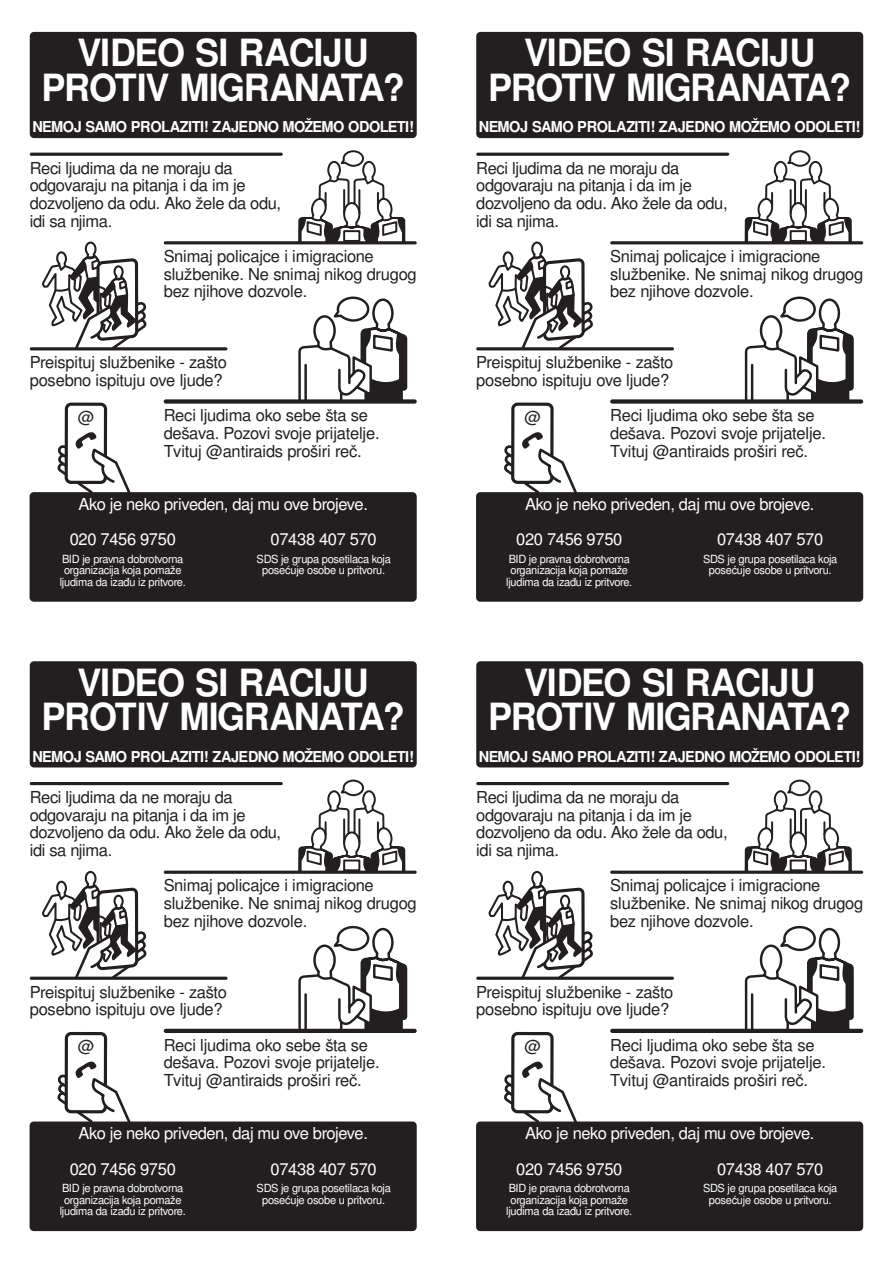
<style>
.page{position:relative;width:893px;height:1263px;background:#fff}
.page>*{position:absolute;margin:0;border:0;box-sizing:border-box;transform-origin:0 0}
.t1{font:700 37.5px/34.5px "Free Sans";letter-spacing:-.04em;color:#fff;text-align:center;scale:.96 1}
.t2{font:16.5px/17.7px "Free Sans";letter-spacing:-.02em;color:#231f20}
.t3{font:16.5px/35.4px "Free Sans";letter-spacing:-.02em;color:#fff}
.t4{font:700 15px "Free Sans";letter-spacing:-.035em;color:#fff}
.t5{font:11.25px/11.4px "Free Sans";letter-spacing:-.02em;color:#fff;text-align:center}
</style>
<div class="page">
<div style="left:30px;top:32px;width:387px;height:106px;background:#231f20;border-radius:4px"></div>
<div style="left:65px;top:403px;width:42px;height:81px;border:3px solid #231f20;border-radius:5px"></div>
<div style="left:30px;top:492px;width:387px;height:110px;background:#231f20;border-radius:4px"></div>
<svg style="left:42px;top:241px;width:104px;height:106px"></svg>
<svg style="left:298px;top:296px;width:110px;height:103px"></svg>
<svg style="left:298px;top:150px;width:108px;height:91px"></svg>
<hr style="left:164px;top:241px;width:253px;height:3px;background:#231f20;border-radius:2px">
<hr style="left:30px;top:347px;width:197px;height:3px;background:#231f20;border-radius:2px">
<hr style="left:30px;top:153px;width:253px;height:3px;background:#231f20;border-radius:2px">
<div style="left:164px;top:399px;width:253px;height:5px;background:#231f20;border-radius:2px"></div>
<svg style="left:57px;top:432px;width:74px;height:61px"></svg>
<div style="left:476px;top:32px;width:387px;height:106px;background:#231f20;border-radius:4px"></div>
<div style="left:511px;top:403px;width:43px;height:81px;border:3px solid #231f20;border-radius:5px"></div>
<div style="left:476px;top:492px;width:387px;height:110px;background:#231f20;border-radius:4px"></div>
<svg style="left:488px;top:241px;width:105px;height:106px"></svg>
<svg style="left:744px;top:296px;width:110px;height:103px"></svg>
<svg style="left:744px;top:150px;width:108px;height:91px"></svg>
<hr style="left:610px;top:241px;width:253px;height:3px;background:#231f20;border-radius:2px">
<hr style="left:476px;top:347px;width:198px;height:3px;background:#231f20;border-radius:2px">
<hr style="left:476px;top:153px;width:253px;height:3px;background:#231f20;border-radius:2px">
<div style="left:610px;top:399px;width:253px;height:5px;background:#231f20;border-radius:2px"></div>
<svg style="left:504px;top:432px;width:73px;height:61px"></svg>
<div style="left:30px;top:661px;width:387px;height:106px;background:#231f20;border-radius:4px"></div>
<div style="left:65px;top:1032px;width:42px;height:81px;border:3px solid #231f20;border-radius:5px"></div>
<div style="left:30px;top:1121px;width:387px;height:110px;background:#231f20;border-radius:4px"></div>
<svg style="left:42px;top:870px;width:104px;height:107px"></svg>
<svg style="left:298px;top:925px;width:110px;height:104px"></svg>
<svg style="left:298px;top:779px;width:108px;height:92px"></svg>
<hr style="left:164px;top:871px;width:253px;height:3px;background:#231f20;border-radius:2px">
<hr style="left:30px;top:977px;width:197px;height:3px;background:#231f20;border-radius:2px">
<hr style="left:30px;top:782px;width:253px;height:3px;background:#231f20;border-radius:2px">
<hr style="left:164px;top:1029px;width:253px;height:4px;background:#231f20;border-radius:2px">
<svg style="left:57px;top:1061px;width:74px;height:61px"></svg>
<div style="left:476px;top:661px;width:387px;height:106px;background:#231f20;border-radius:4px"></div>
<div style="left:511px;top:1032px;width:43px;height:81px;border:3px solid #231f20;border-radius:5px"></div>
<div style="left:476px;top:1121px;width:387px;height:110px;background:#231f20;border-radius:4px"></div>
<svg style="left:488px;top:870px;width:105px;height:107px"></svg>
<svg style="left:744px;top:925px;width:110px;height:104px"></svg>
<svg style="left:744px;top:779px;width:108px;height:92px"></svg>
<hr style="left:610px;top:871px;width:253px;height:3px;background:#231f20;border-radius:2px">
<hr style="left:476px;top:977px;width:198px;height:3px;background:#231f20;border-radius:2px">
<hr style="left:476px;top:782px;width:253px;height:3px;background:#231f20;border-radius:2px">
<hr style="left:610px;top:1029px;width:253px;height:4px;background:#231f20;border-radius:2px">
<svg style="left:504px;top:1061px;width:73px;height:61px"></svg>
<p class="t1" style="left:42px;top:38px;width:380px">VIDEO SI RACIJU<br>PROTIV MIGRANATA?</p>
<p class="t4" style="left:32px;top:116px;width:383px">NEMOJ SAMO PROLAZITI! ZAJEDNO MOŽEMO ODOLETI!</p>
<p class="t2" style="left:30px;top:160px;width:253px">Reci ljudima da ne moraju da odgovaraju na pitanja i da im je dozvoljeno da odu. Ako žele da odu, idi sa njima.</p>
<p class="t2" style="left:164px;top:248px;width:255px">Snimaj policajce i imigracione službenike. Ne snimaj nikog drugog bez njihove dozvole.</p>
<p class="t2" style="left:30px;top:355px;width:199px">Preispituj službenike - zašto posebno ispituju ove ljude?</p>
<p class="t2" style="left:164px;top:408px;width:218px">Reci ljudima oko sebe šta se dešava. Pozovi svoje prijatelje.<br>Tvituj @antiraids proširi reč.</p>
<p class="t3" style="left:70px;top:487px;width:300px;text-indent:9px">Ako je neko priveden, daj mu ove brojeve.<br>020 7456 9750</p>
<p class="t3" style="left:271px;top:523px;width:108px">07438 407 570</p>
<p class="t5" style="left:60px;top:554px;width:128px">BID je pravna dobrotvorna organizacija koja pomaže ljudima da izađu iz pritvore.</p>
<p class="t5" style="left:257px;top:554px;width:136px">SDS je grupa posetilaca koja posećuje osobe u pritvoru.</p>
<p class="t1" style="left:42px;top:667px;width:380px">VIDEO SI RACIJU<br>PROTIV MIGRANATA?</p>
<p class="t4" style="left:32px;top:746px;width:383px">NEMOJ SAMO PROLAZITI! ZAJEDNO MOŽEMO ODOLETI!</p>
<p class="t2" style="left:30px;top:789px;width:253px">Reci ljudima da ne moraju da odgovaraju na pitanja i da im je dozvoljeno da odu. Ako žele da odu, idi sa njima.</p>
<p class="t2" style="left:164px;top:878px;width:255px">Snimaj policajce i imigracione službenike. Ne snimaj nikog drugog bez njihove dozvole.</p>
<p class="t2" style="left:30px;top:984px;width:199px">Preispituj službenike - zašto posebno ispituju ove ljude?</p>
<p class="t2" style="left:164px;top:1037px;width:218px">Reci ljudima oko sebe šta se dešava. Pozovi svoje prijatelje.<br>Tvituj @antiraids proširi reč.</p>
<p class="t3" style="left:70px;top:1117px;width:300px;text-indent:9px">Ako je neko priveden, daj mu ove brojeve.<br>020 7456 9750</p>
<p class="t3" style="left:271px;top:1152px;width:108px">07438 407 570</p>
<p class="t5" style="left:60px;top:1183px;width:128px">BID je pravna dobrotvorna organizacija koja pomaže ljudima da izađu iz pritvore.</p>
<p class="t5" style="left:257px;top:1183px;width:136px">SDS je grupa posetilaca koja posećuje osobe u pritvoru.</p>
<p class="t1" style="left:488px;top:38px;width:380px">VIDEO SI RACIJU<br>PROTIV MIGRANATA?</p>
<p class="t4" style="left:479px;top:116px;width:383px">NEMOJ SAMO PROLAZITI! ZAJEDNO MOŽEMO ODOLETI!</p>
<p class="t2" style="left:476px;top:160px;width:253px">Reci ljudima da ne moraju da odgovaraju na pitanja i da im je dozvoljeno da odu. Ako žele da odu, idi sa njima.</p>
<p class="t2" style="left:610px;top:248px;width:255px">Snimaj policajce i imigracione službenike. Ne snimaj nikog drugog bez njihove dozvole.</p>
<p class="t2" style="left:476px;top:355px;width:199px">Preispituj službenike - zašto posebno ispituju ove ljude?</p>
<p class="t2" style="left:610px;top:408px;width:218px">Reci ljudima oko sebe šta se dešava. Pozovi svoje prijatelje.<br>Tvituj @antiraids proširi reč.</p>
<p class="t3" style="left:516px;top:487px;width:300px;text-indent:9px">Ako je neko priveden, daj mu ove brojeve.<br>020 7456 9750</p>
<p class="t3" style="left:717px;top:523px;width:108px">07438 407 570</p>
<p class="t5" style="left:506px;top:554px;width:128px">BID je pravna dobrotvorna organizacija koja pomaže ljudima da izađu iz pritvore.</p>
<p class="t5" style="left:703px;top:554px;width:136px">SDS je grupa posetilaca koja posećuje osobe u pritvoru.</p>
<p class="t1" style="left:488px;top:667px;width:380px">VIDEO SI RACIJU<br>PROTIV MIGRANATA?</p>
<p class="t4" style="left:479px;top:746px;width:383px">NEMOJ SAMO PROLAZITI! ZAJEDNO MOŽEMO ODOLETI!</p>
<p class="t2" style="left:476px;top:789px;width:253px">Reci ljudima da ne moraju da odgovaraju na pitanja i da im je dozvoljeno da odu. Ako žele da odu, idi sa njima.</p>
<p class="t2" style="left:610px;top:878px;width:255px">Snimaj policajce i imigracione službenike. Ne snimaj nikog drugog bez njihove dozvole.</p>
<p class="t2" style="left:476px;top:984px;width:199px">Preispituj službenike - zašto posebno ispituju ove ljude?</p>
<p class="t2" style="left:610px;top:1037px;width:218px">Reci ljudima oko sebe šta se dešava. Pozovi svoje prijatelje.<br>Tvituj @antiraids proširi reč.</p>
<p class="t3" style="left:516px;top:1117px;width:300px;text-indent:9px">Ako je neko priveden, daj mu ove brojeve.<br>020 7456 9750</p>
<p class="t3" style="left:717px;top:1152px;width:108px">07438 407 570</p>
<p class="t5" style="left:506px;top:1183px;width:128px">BID je pravna dobrotvorna organizacija koja pomaže ljudima da izađu iz pritvore.</p>
<p class="t5" style="left:703px;top:1183px;width:136px">SDS je grupa posetilaca koja posećuje osobe u pritvoru.</p>
</div>
